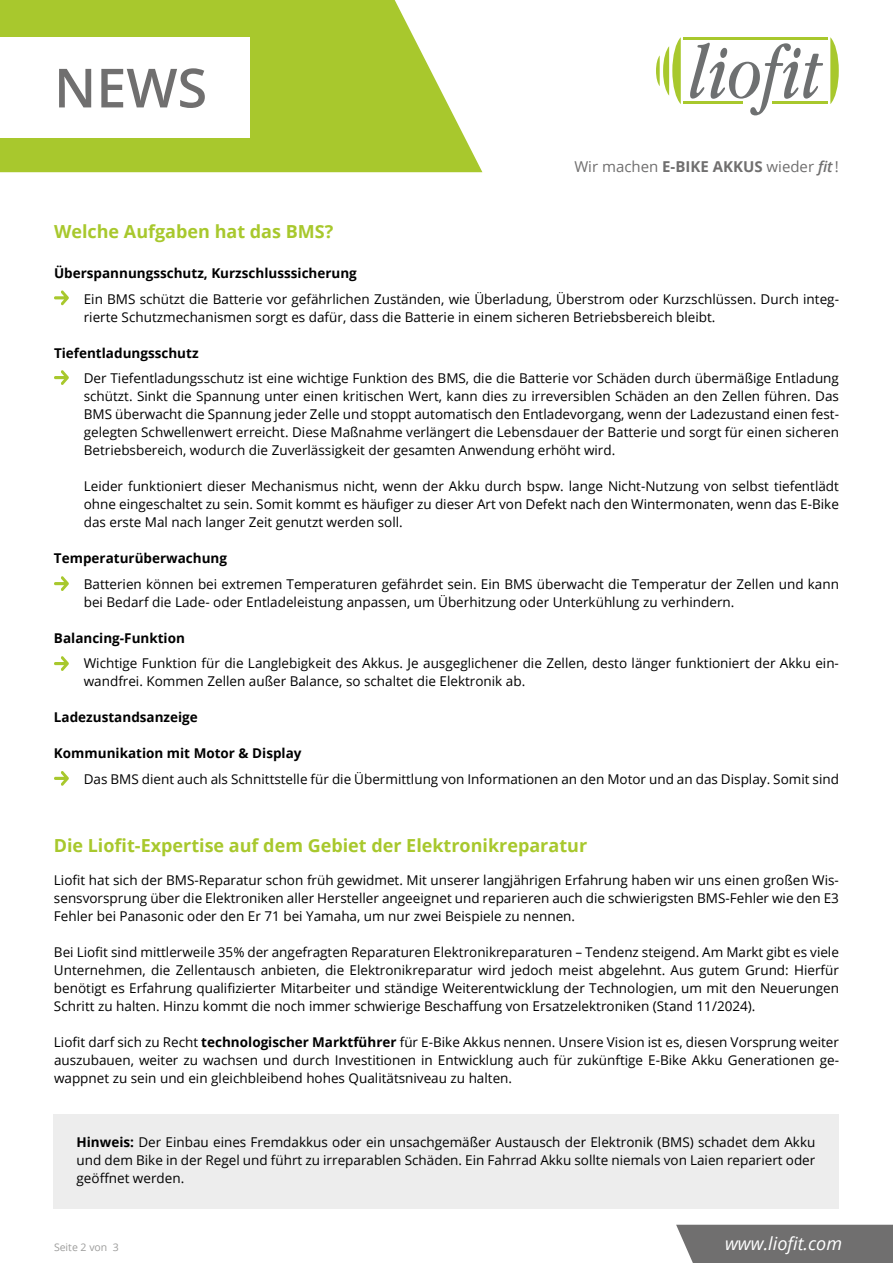
<style>
.page{position:relative;width:893px;height:1263px;background:#fff}
.page>*{position:absolute;margin:0;border:0;box-sizing:border-box;transform-origin:0 0}
.t1{font:600 54px "Open Sans";color:#706f6f}
.t2{font:700 18px "Open Sans";color:#a8c82d}
.t3{font:italic 18px "Open Sans";color:#fff}
.t4{font:15px "Open Sans";color:#706f6f}
.t5{font:13.5px/18px "Open Sans";color:#000;text-align:justify}
.t6{font:700 13.5px "Open Sans";color:#000}
.t7{font:10.5px "Open Sans";color:#9d9d9c}
.s1{font-weight:700}
.s2{font-weight:600;font-style:italic}
</style>
<div class="page">
<div style="left:676px;top:1225px;width:217px;height:38px;background:#706f6f"></div>
<svg style="left:0;top:0;width:482px;height:172px;background:#b3cf49"></svg>
<svg style="left:656px;top:37px;width:25px;height:67px"></svg>
<svg style="left:830px;top:37px;width:9px;height:67px"></svg>
<svg style="left:690px;top:43px;width:133px;height:72px"></svg>
<hr style="left:683px;top:37px;width:144px;height:3px;background:#a8c82d">
<hr style="left:683px;top:102px;width:60px;height:2px;background:#a8c82d">
<hr style="left:772px;top:102px;width:55px;height:2px;background:#a8c82d">
<div style="left:0;top:37px;width:249px;height:100px;background:#fff"></div>
<svg style="left:54px;top:290px;width:15px;height:15px"></svg>
<svg style="left:54px;top:370px;width:15px;height:15px"></svg>
<svg style="left:54px;top:576px;width:15px;height:15px"></svg>
<svg style="left:54px;top:656px;width:15px;height:15px"></svg>
<svg style="left:54px;top:771px;width:15px;height:15px"></svg>
<div style="left:54px;top:1114px;width:785px;height:95px;background:#ededed"></div>
<h1 class="t1" style="left:54px;top:51px;width:155px">NEWS</h1>
<p class="t4" style="left:574px;top:156px;width:266px">Wir machen <span class="s1">E-BIKE AKKUS</span> wieder <span class="s2">fit</span>!</p>
<h2 class="t2" style="left:54px;top:219px;width:281px">Welche Aufgaben hat das BMS?</h2>
<p class="t6" style="left:54px;top:264px;width:304px">Überspannungsschutz, Kurzschlusssicherung</p>
<p class="t5" style="left:84px;top:289px;width:757px">Ein BMS schützt die Batterie vor gefährlichen Zuständen, wie Überladung, Überstrom oder Kurzschlüssen. Durch integ&shy;rierte Schutzmechanismen sorgt es dafür, dass die Batterie in einem sicheren Betriebsbereich bleibt.</p>
<p class="t6" style="left:54px;top:343px;width:146px">Tiefentladungsschutz</p>
<p class="t5" style="left:84px;top:369px;width:757px">Der Tiefentladungsschutz ist eine wichtige Funktion des BMS, die die Batterie vor Schäden durch übermäßige Entladung schützt. Sinkt die Spannung unter einen kritischen Wert, kann dies zu irreversiblen Schäden an den Zellen führen. Das BMS überwacht die Spannung jeder Zelle und stoppt automatisch den Entladevorgang, wenn der Ladezustand einen fest&shy;gelegten Schwellenwert erreicht. Diese Maßnahme verlängert die Lebensdauer der Batterie und sorgt für einen sicheren Betriebsbereich, wodurch die Zuverlässigkeit der gesamten Anwendung erhöht wird.</p>
<p class="t5" style="left:84px;top:477px;width:757px">Leider funktioniert dieser Mechanismus nicht, wenn der Akku durch bspw. lange Nicht-Nutzung von selbst tiefentlädt ohne eingeschaltet zu sein. Somit kommt es häufiger zu dieser Art von Defekt nach den Wintermonaten, wenn das E-Bike das erste Mal nach langer Zeit genutzt werden soll.</p>
<p class="t6" style="left:54px;top:549px;width:175px">Temperaturüberwachung</p>
<p class="t5" style="left:84px;top:574px;width:757px">Batterien können bei extremen Temperaturen gefährdet sein. Ein BMS überwacht die Temperatur der Zellen und kann bei Bedarf die Lade- oder Entladeleistung anpassen, um Überhitzung oder Unterkühlung zu verhindern.</p>
<p class="t6" style="left:54px;top:628px;width:132px">Balancing-Funktion</p>
<p class="t5" style="left:84px;top:654px;width:757px">Wichtige Funktion für die Langlebigkeit des Akkus. Je ausgeglichener die Zellen, desto länger funktioniert der Akku ein&shy;wandfrei. Kommen Zellen außer Balance, so schaltet die Elektronik ab.</p>
<p class="t6" style="left:54px;top:708px;width:145px">Ladezustandsanzeige</p>
<p class="t6" style="left:54px;top:744px;width:249px">Kommunikation mit Motor &amp; Display</p>
<p class="t5" style="left:84px;top:769px;width:757px">Das BMS dient auch als Schnittstelle für die Übermittlung von Informationen an den Motor und an das Display. Somit sind</p>
<h2 class="t2" style="left:54px;top:833px;width:535px">Die Liofit-Expertise auf dem Gebiet der Elektronikreparatur</h2>
<p class="t5" style="left:54px;top:870px;width:786px">Liofit hat sich der BMS-Reparatur schon früh gewidmet. Mit unserer langjährigen Erfahrung haben wir uns einen großen Wis&shy;sensvorsprung über die Elektroniken aller Hersteller angeeignet und reparieren auch die schwierigsten BMS-Fehler wie den E3<br>Fehler bei Panasonic oder den Er 71 bei Yamaha, um nur zwei Beispiele zu nennen.</p>
<p class="t5" style="left:54px;top:942px;width:786px">Bei Liofit sind mittlerweile 35% der angefragten Reparaturen Elektronikreparaturen – Tendenz steigend. Am Markt gibt es viele Unternehmen, die Zellentausch anbieten, die Elektronikreparatur wird jedoch meist abgelehnt. Aus gutem Grund: Hierfür benötigt es Erfahrung qualifizierter Mitarbeiter und ständige Weiterentwicklung der Technologien, um mit den Neuerungen Schritt zu halten. Hinzu kommt die noch immer schwierige Beschaffung von Ersatzelektroniken (Stand 11/2024).</p>
<p class="t5" style="left:54px;top:1032px;width:786px">Liofit darf sich zu Recht <span class="s1">technologischer Marktführer</span> für E-Bike Akkus nennen. Unsere Vision ist es, diesen Vorsprung weiter auszubauen, weiter zu wachsen und durch Investitionen in Entwicklung auch für zukünftige E-Bike Akku Generationen ge&shy;wappnet zu sein und ein gleichbleibend hohes Qualitätsniveau zu halten.</p>
<p class="t5" style="left:77px;top:1133px;width:740px"><span class="s1">Hinweis:</span> Der Einbau eines Fremdakkus oder ein unsachgemäßer Austausch der Elektronik (BMS) schadet dem Akku und dem Bike in der Regel und führt zu irreparablen Schäden. Ein Fahrrad Akku sollte niemals von Laien repariert oder geöffnet werden.</p>
<p class="t7" style="left:54px;top:1239px;width:66px">Seite 2 von 3</p>
<h2 class="t3" style="left:725px;top:1231px;width:119px">www.liofit.com</h2>
</div>
